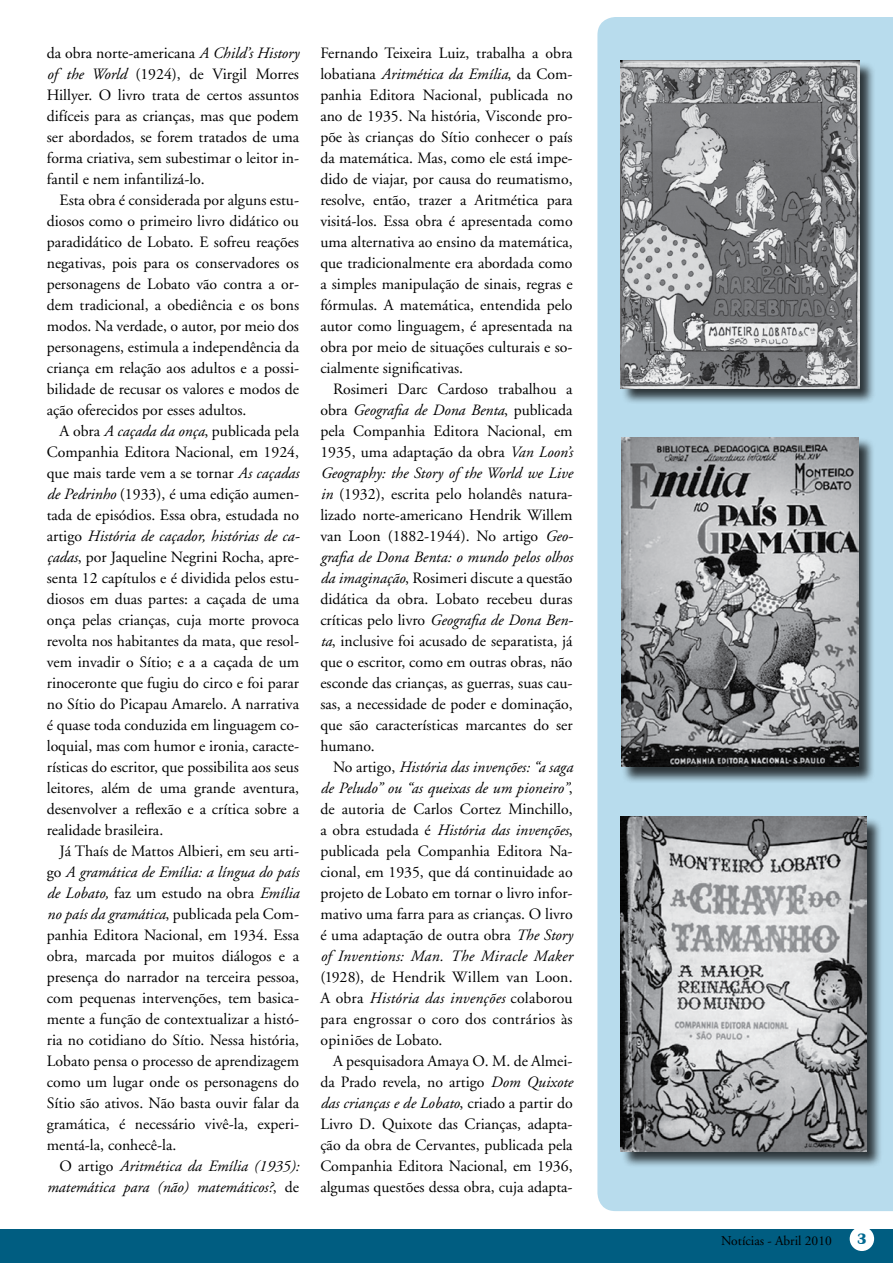
<style>
.page{position:relative;width:893px;height:1263px;background:#fff}
.page>*{position:absolute;margin:0;border:0;box-sizing:border-box;transform-origin:0 0}
.t1{font:15.75px/21px "Adobe Garamond";color:#000;text-align:justify}
.t2{font:italic 15.75px/21px "Adobe Garamond";color:#000;text-align:right}
.t3{font:700 15.75px "Britannic";color:#006890}
.t4{font:13.5px "Adobe Garamond";color:#000}
.s1{font-style:italic}
.s2{font-style:normal}
</style>
<div class="page">
<div style="left:597px;top:17px;width:296px;height:1194px;background:#b8dced"></div>
<div style="left:0;top:1230px;width:893px;height:33px;background:#005d81"></div>
<div style="left:850px;top:1226px;width:24px;height:25px;background:#fff;border-radius:50%"></div>
<div style="left:621px;top:61px;width:261px;height:350px;background:#000;opacity:.75"></div>
<img style="left:620px;top:61px;width:239px;height:327px">
<div style="left:621px;top:438px;width:260px;height:352px;background:#000;opacity:.75"></div>
<img style="left:621px;top:437px;width:237px;height:330px">
<div style="left:621px;top:817px;width:268px;height:357px;background:#000;opacity:.75"></div>
<img style="left:621px;top:816px;width:245px;height:335px">
<p class="t1" style="left:47px;top:43px;width:254px">da obra norte-americana <span class="s1">A Child’s History of the World</span> (1924), de Virgil Morres Hillyer. O livro trata de certos assuntos difíceis para as crianças, mas que podem ser abordados, se forem tratados de uma forma criativa, sem subestimar o leitor in&shy;fantil e nem infantilizá-lo.</p>
<p class="t1" style="left:47px;top:190px;width:254px;text-indent:13px">Esta obra é considerada por alguns estu&shy;diosos como o primeiro livro didático ou paradidático de Lobato. E sofreu reações negativas, pois para os conservadores os personagens de Lobato vão contra a or&shy;dem tradicional, a obediência e os bons modos. Na verdade, o autor, por meio dos personagens, estimula a independência da criança em relação aos adultos e a possi&shy;bilidade de recusar os valores e modos de ação oferecidos por esses adultos.</p>
<p class="t1" style="left:47px;top:421px;width:254px;text-indent:13px">A obra <span class="s1">A caçada da onça</span>, publicada pela Companhia Editora Nacional, em 1924, que mais tarde vem a se tornar <span class="s1">As caçadas de Pedrinho</span> (1933), é uma edição aumen&shy;tada de episódios. Essa obra, estudada no artigo <span class="s1">História de caçador, histórias de ca&shy;çadas</span>, por Jaqueline Negrini Rocha, apre&shy;senta 12 capítulos e é dividida pelos estu&shy;diosos em duas partes: a caçada de uma onça pelas crianças, cuja morte provoca revolta nos habitantes da mata, que resol&shy;vem invadir o Sítio; e a a caçada de um rinoceronte que fugiu do circo e foi parar no Sítio do Picapau Amarelo. A narrativa é quase toda conduzida em linguagem co&shy;loquial, mas com humor e ironia, caracte&shy;rísticas do escritor, que possibilita aos seus leitores, além de uma grande aventura, desenvolver a reflexão e a crítica sobre a realidade brasileira.</p>
<p class="t1" style="left:47px;top:841px;width:254px;text-indent:13px">Já Thaís de Mattos Albieri, em seu arti&shy;go <span class="s1">A gramática de Emília: a língua do país de Lobato,</span> faz um estudo na obra <span class="s1">Emília no país da gramática</span>, publicada pela Com&shy;panhia Editora Nacional, em 1934. Essa obra, marcada por muitos diálogos e a presença do narrador na terceira pessoa, com pequenas intervenções, tem basica&shy;mente a função de contextualizar a histó&shy;ria no cotidiano do Sítio. Nessa história, Lobato pensa o processo de aprendizagem como um lugar onde os personagens do Sítio são ativos. Não basta ouvir falar da gramática, é necessário vivê-la, experi&shy;mentá-la, conhecê-la.</p>
<p class="t2" style="left:47px;top:1156px;width:254px"><span class="s2">O artigo</span> Aritmética da Emília (1935): matemática para (não) matemáticos?<span class="s2">, de</span></p>
<p class="t1" style="left:320px;top:43px;width:254px">Fernando Teixeira Luiz, trabalha a obra lobatiana <span class="s1">Aritmética da Emília</span>, da Com&shy;panhia Editora Nacional, publicada no ano de 1935. Na história, Visconde pro&shy;põe às crianças do Sítio conhecer o país da matemática. Mas, como ele está impe&shy;dido de viajar, por causa do reumatismo, resolve, então, trazer a Aritmética para visitá-los. Essa obra é apresentada como uma alternativa ao ensino da matemática, que tradicionalmente era abordada como a simples manipulação de sinais, regras e fórmulas. A matemática, entendida pelo autor como linguagem, é apresentada na obra por meio de situações culturais e so&shy;cialmente significativas.</p>
<p class="t1" style="left:320px;top:379px;width:254px;text-indent:13px">Rosimeri Darc Cardoso trabalhou a obra <span class="s1">Geografia de Dona Benta</span>, publicada pela Companhia Editora Nacional, em 1935, uma adaptação da obra <span class="s1">Van Loon’s Geography: the Story of the World we Live in</span> (1932), escrita pelo holandês natura&shy;lizado norte-americano Hendrik Willem van Loon (1882-1944). No artigo <span class="s1">Geo&shy;grafia de Dona Benta: o mundo pelos olhos da imaginação</span>, Rosimeri discute a questão didática da obra. Lobato recebeu duras críticas pelo livro <span class="s1">Geografia de Dona Ben&shy;ta</span>, inclusive foi acusado de separatista, já que o escritor, como em outras obras, não esconde das crianças, as guerras, suas cau&shy;sas, a necessidade de poder e dominação, que são características marcantes do ser humano.</p>
<p class="t1" style="left:320px;top:757px;width:254px;text-indent:13px">No artigo, <span class="s1">História das invenções: “a saga de Peludo” ou “as queixas de um pioneiro”</span>, de autoria de Carlos Cortez Minchillo, a obra estudada é <span class="s1">História das invenções</span>, publicada pela Companhia Editora Na&shy;cional, em 1935, que dá continuidade ao projeto de Lobato em tornar o livro infor&shy;mativo uma farra para as crianças. O livro é uma adaptação de outra obra <span class="s1">The Story of Inventions: Man. The Miracle Maker</span></p>
<p class="t1" style="left:320px;top:967px;width:254px">(1928), de Hendrik Willem van Loon.<br>A obra <span class="s1">História das invenções</span> colaborou para engrossar o coro dos contrários às opiniões de Lobato.</p>
<p class="t1" style="left:320px;top:1051px;width:254px;text-indent:13px">A pesquisadora Amaya O. M. de Almei&shy;da Prado revela, no artigo <span class="s1">Dom Quixote das crianças e de Lobato</span>, criado a partir do Livro D. Quixote das Crianças, adapta&shy;ção da obra de Cervantes, publicada pela Companhia Editora Nacional, em 1936, algumas questões dessa obra, cuja adapta-</p>
<p class="t4" style="left:721px;top:1234px;width:112px">Notícias - Abril 2010</p>
<p class="t3" style="left:857px;top:1230px;width:11px">3</p>
</div>
